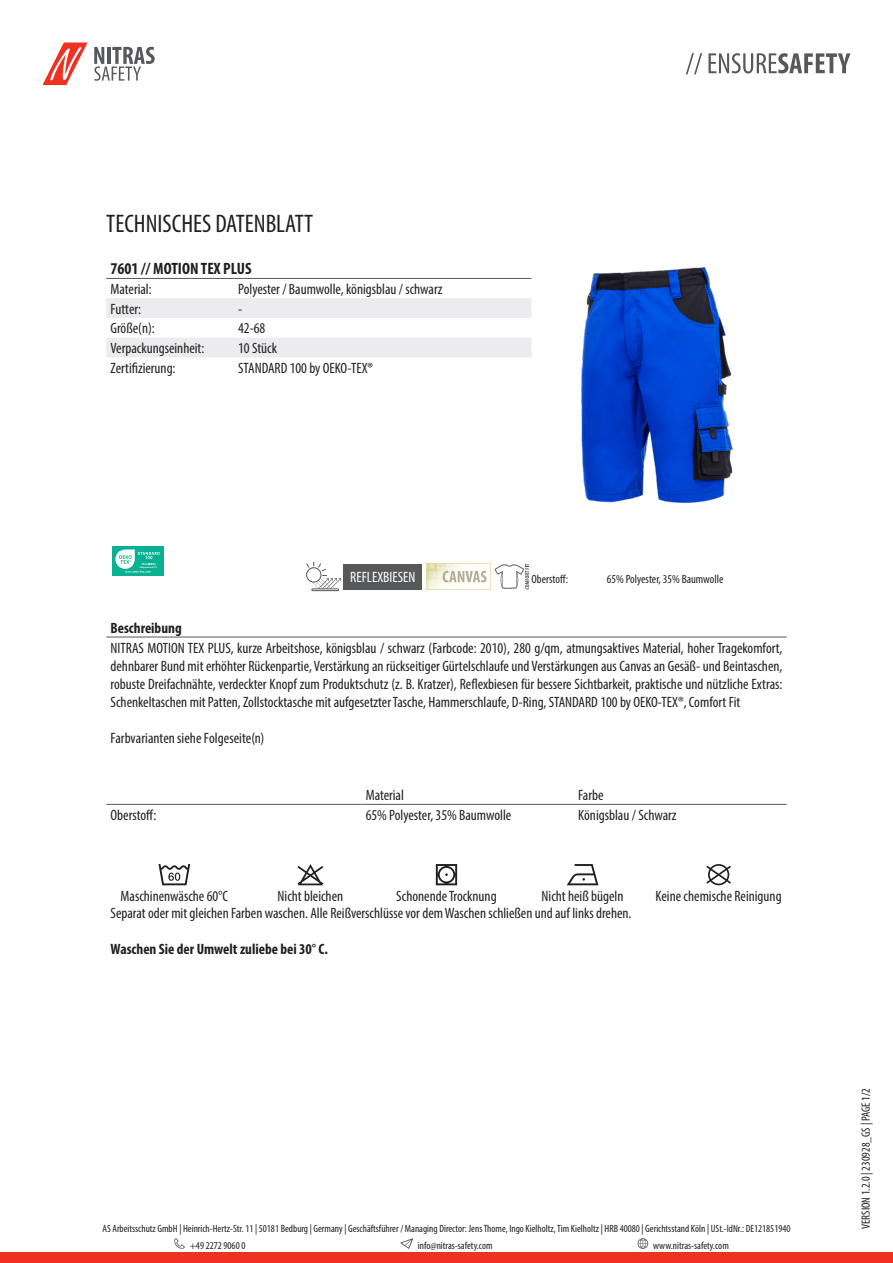
<style>
.page{position:relative;width:893px;height:1263px;background:#fff}
.page>*{position:absolute;margin:0;border:0;box-sizing:border-box;transform-origin:0 0}
.t1{font:condensed 25.5px "Myriad Pro";color:#231f20}
.t2{font:700 condensed 16.5px "Myriad Pro";color:#231f20}
.Headline_Nitras{font:condensed 15px/18px "Myriad Pro";color:#231f20;text-align:justify}
.t3{font:700 condensed 15px "Myriad Pro";color:#231f20}
.t4{font:condensed 15px "Myriad Pro";color:#fff}
.t5{font:condensed 12px "Myriad Pro";color:#231f20}
.t6{font:condensed 10.5px/17px "Myriad Pro";color:#231f20}
.t7{font:700 3px "Foco";color:#fff}
.t8{font:700 2.4px "Foco";color:#fff}
</style>
<div class="page">
<div style="left:0;top:1252px;width:893px;height:11px;background:#ef3122"></div>
<svg style="left:174px;top:1238px;width:11px;height:11px"></svg>
<svg style="left:400px;top:1238px;width:13px;height:11px"></svg>
<svg style="left:638px;top:1238px;width:10px;height:11px"></svg>
<svg style="left:43px;top:43px;width:45px;height:42px"></svg>
<svg style="left:94px;top:47px;width:61px;height:34px"></svg>
<svg style="left:686px;top:53px;width:16px;height:21px"></svg>
<svg style="left:708px;top:53px;width:142px;height:20px"></svg>
<svg style="left:106px;top:298px;width:425px;height:59px"></svg>
<hr style="left:106px;top:278px;width:128px;height:1px;background:#57585a">
<hr style="left:234px;top:278px;width:297px;height:1px;background:#57585a">
<img style="left:531px;top:267px;width:202px;height:236px">
<div style="left:112px;top:546px;width:52px;height:29px;background:#07b192"></div>
<svg style="left:115px;top:549px;width:45px;height:24px"></svg>
<div style="left:344px;top:564px;width:78px;height:25px;background:#57585a"></div>
<svg style="left:426px;top:564px;width:103px;height:25px"></svg>
<hr style="left:106px;top:637px;width:681px;height:1px;background:#57585a">
<hr style="left:106px;top:804px;width:255px;height:1px;background:#57585a">
<hr style="left:361px;top:804px;width:213px;height:1px;background:#57585a">
<hr style="left:574px;top:804px;width:213px;height:1px;background:#57585a">
<svg style="left:158px;top:864px;width:32px;height:21px"></svg>
<svg style="left:297px;top:864px;width:26px;height:21px"></svg>
<svg style="left:436px;top:864px;width:21px;height:21px"></svg>
<svg style="left:567px;top:864px;width:31px;height:21px"></svg>
<svg style="left:706px;top:864px;width:25px;height:21px"></svg>
<svg style="left:306px;top:562px;width:35px;height:27px"></svg>
<div style="left:311px;top:589px;width:28px;height:2px;border:1px solid #57585a"></div>
<p class="t1" style="left:106px;top:208px;width:208px">TECHNISCHES DATENBLATT</p>
<p class="t2" style="left:111px;top:258px;width:142px">7601 // MOTION TEX PLUS</p>
<p class="Headline_Nitras" style="left:111px;top:280px;width:43px">Material:</p>
<p class="Headline_Nitras" style="left:238px;top:280px;width:206px">Polyester / Baumwolle, königsblau / schwarz</p>
<p class="Headline_Nitras" style="left:111px;top:300px;width:32px">Futter:</p>
<p class="Headline_Nitras" style="left:238px;top:300px;width:6px">-</p>
<p class="Headline_Nitras" style="left:111px;top:319px;width:46px">Größe(n):</p>
<p class="Headline_Nitras" style="left:238px;top:319px;width:29px">42-68</p>
<p class="Headline_Nitras" style="left:111px;top:339px;width:95px">Verpackungseinheit:</p>
<p class="Headline_Nitras" style="left:238px;top:339px;width:40px">10 Stück</p>
<p class="Headline_Nitras" style="left:111px;top:359px;width:67px">Zertifizierung:</p>
<p class="Headline_Nitras" style="left:238px;top:359px;width:136px">STANDARD 100 by OEKO-TEX®</p>
<p class="t7" style="left:141px;top:562px;width:16px">16.0.88894</p>
<p class="t8" style="left:140px;top:565px;width:19px">Hohenstein HTTI</p>
<p class="t4" style="left:350px;top:568px;width:67px">REFLEXBIESEN</p>
<p class="t5" style="left:531px;top:572px;width:38px">Oberstoff:</p>
<p class="t5" style="left:607px;top:572px;width:118px">65% Polyester, 35% Baumwolle</p>
<p class="t3" style="left:111px;top:618px;width:73px">Beschreibung</p>
<p class="Headline_Nitras" style="left:111px;top:638px;width:673px">NITRAS MOTION TEX PLUS, kurze Arbeitshose, königsblau / schwarz (Farbcode: 2010), 280 g/qm, atmungsaktives Material, hoher Tragekomfort, dehnbarer Bund mit erhöhter Rückenpartie, Verstärkung an rückseitiger Gürtelschlaufe und Verstärkungen aus Canvas an Gesäß- und Beintaschen, robuste Dreifachnähte, verdeckter Knopf zum Produktschutz (z. B. Kratzer), Reflexbiesen für bessere Sichtbarkeit, praktische und nützliche Extras:<br>Schenkeltaschen mit Patten, Zollstocktasche mit aufgesetzter Tasche, Hammerschlaufe, D-Ring, STANDARD 100 by OEKO-TEX®, Comfort Fit</p>
<p class="Headline_Nitras" style="left:111px;top:728px;width:155px">Farbvarianten siehe Folgeseite(n)</p>
<p class="Headline_Nitras" style="left:366px;top:786px;width:40px">Material</p>
<p class="Headline_Nitras" style="left:578px;top:786px;width:27px">Farbe</p>
<p class="Headline_Nitras" style="left:111px;top:806px;width:47px">Oberstoff:</p>
<p class="Headline_Nitras" style="left:366px;top:806px;width:147px">65% Polyester, 35% Baumwolle</p>
<p class="Headline_Nitras" style="left:578px;top:806px;width:100px">Königsblau / Schwarz</p>
<p class="Headline_Nitras" style="left:121px;top:887px;width:109px">Maschinenwäsche 60°C</p>
<p class="Headline_Nitras" style="left:278px;top:887px;width:67px">Nicht bleichen</p>
<p class="Headline_Nitras" style="left:396px;top:887px;width:102px">Schonende Trocknung</p>
<p class="Headline_Nitras" style="left:542px;top:887px;width:83px">Nicht heiß bügeln</p>
<p class="Headline_Nitras" style="left:656px;top:887px;width:128px">Keine chemische Reinigung</p>
<p class="Headline_Nitras" style="left:111px;top:904px;width:522px">Separat oder mit gleichen Farben waschen. Alle Reißverschlüsse vor dem Waschen schließen und auf links drehen.</p>
<p class="t3" style="left:111px;top:940px;width:219px">Waschen Sie der Umwelt zuliebe bei 30° C.</p>
<p class="t6" style="left:190px;top:1220px;width:602px;text-indent:-87px">AS Arbeitsschutz GmbH | Heinrich-Hertz-Str. 11 | 50181 Bedburg | Germany | Geschäftsführer / Managing Director: Jens Thome, Ingo Kielholtz, Tim Kielholtz | HRB 40080 | Gerichtsstand Köln | USt.-IdNr.: DE121851940 +49 2272 9060 0</p>
<p class="t6" style="left:418px;top:1237px;width:76px">info@nitras-safety.com</p>
<p class="t6" style="left:653px;top:1237px;width:77px">www.nitras-safety.com</p>
<p class="t5" style="left:859px;top:1229px;width:142px;rotate:-90deg">VERSION 1.2.0 | 230928_GS | PAGE 1/2</p>
</div>
